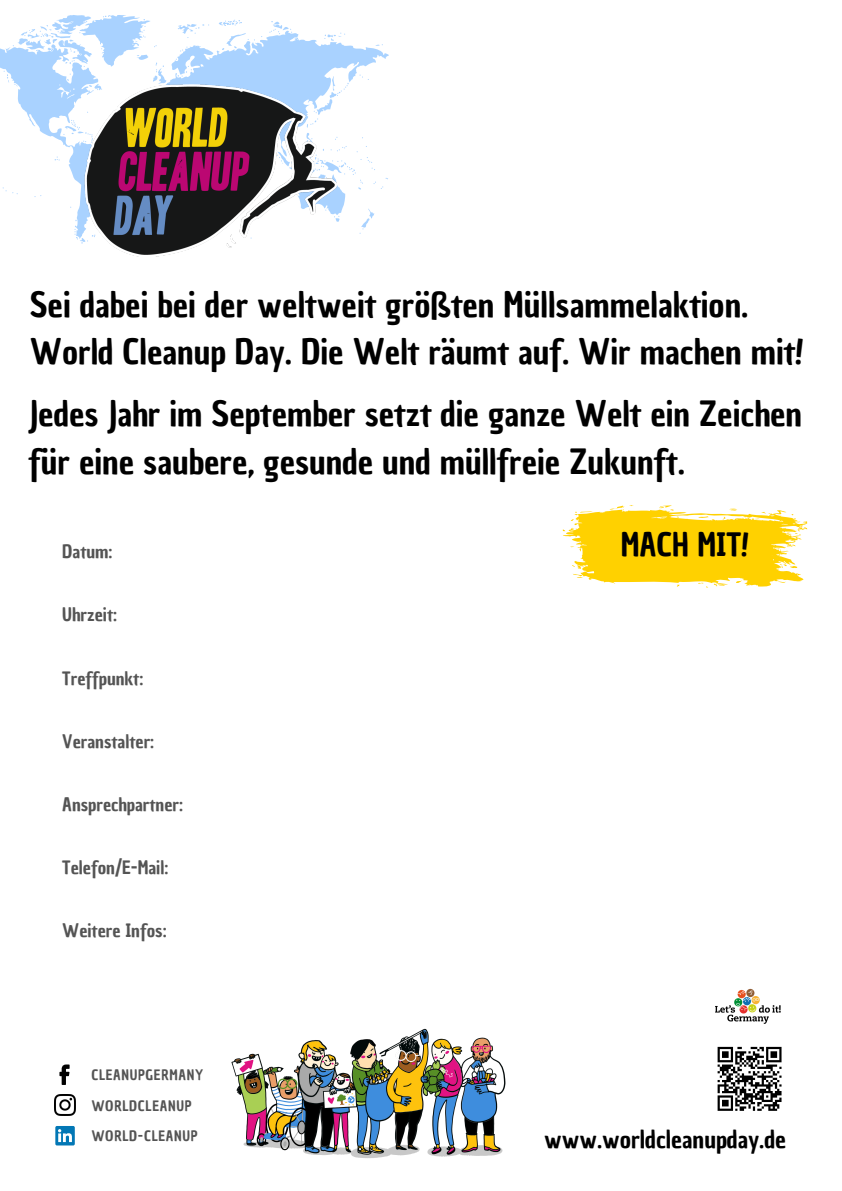
<style>
.page{position:relative;width:842px;height:1191px;background:#fff}
.page>*{position:absolute;margin:0;border:0;box-sizing:border-box;transform-origin:0 0}
.t1{font:34px/47.2px "Chau Philomene One";color:#000}
.t2{font:31.5px "Chau Philomene One";color:#000}
.t3{font:24px "Chau Philomene One";color:#000}
.t4{font:18px "Chau Philomene One";color:#545454}
.t5{font:14px "Chau Philomene One";letter-spacing:.05em;color:#545454}
</style>
<div class="page">
<svg style="left:0;top:15px;width:389px;height:228px"></svg>
<img style="left:715px;top:988px;width:66px;height:36px">
<svg style="left:59px;top:1064px;width:11px;height:20px"></svg>
<img style="left:54px;top:1094px;width:21px;height:21px">
<img style="left:231px;top:1028px;width:275px;height:130px">
<svg style="left:717px;top:1046px;width:65px;height:65px"></svg>
<svg style="left:562px;top:505px;width:246px;height:83px"></svg>
<img style="left:84px;top:84px;width:252px;height:172px">
<svg style="left:55px;top:1126px;width:20px;height:19px"></svg>
<p class="t1" style="left:30px;top:282px;width:775px">Sei dabei bei der weltweit größten Müllsammelaktion.<br>World Cleanup Day. Die Welt räumt auf. Wir machen mit!</p>
<p class="t1" style="left:28px;top:391px;width:775px">Jedes Jahr im September setzt die ganze Welt ein Zeichen für eine saubere, gesunde und müllfreie Zukunft.</p>
<p class="t4" style="left:62px;top:539px;width:52px">Datum:</p>
<h4 class="t4" style="left:62px;top:602px;width:56px">Uhrzeit:</h4>
<h4 class="t4" style="left:62px;top:666px;width:83px">Treffpunkt:</h4>
<h4 class="t4" style="left:62px;top:729px;width:93px">Veranstalter:</h4>
<p class="t4" style="left:62px;top:792px;width:122px">Ansprechpartner:</p>
<h4 class="t4" style="left:62px;top:855px;width:108px">Telefon/E-Mail:</h4>
<p class="t4" style="left:62px;top:918px;width:106px">Weitere Infos:</p>
<h4 class="t5" style="left:91px;top:1065px;width:113px">CLEANUPGERMANY</h4>
<h4 class="t5" style="left:91px;top:1096px;width:102px">WORLDCLEANUP</h4>
<p class="t5" style="left:91px;top:1126px;width:108px">WORLD-CLEANUP</p>
<h1 class="t2" style="left:621px;top:523px;width:130px">MACH MIT!</h1>
<h4 class="t3" style="left:544px;top:1123px;width:243px">www.worldcleanupday.de</h4>
</div>
